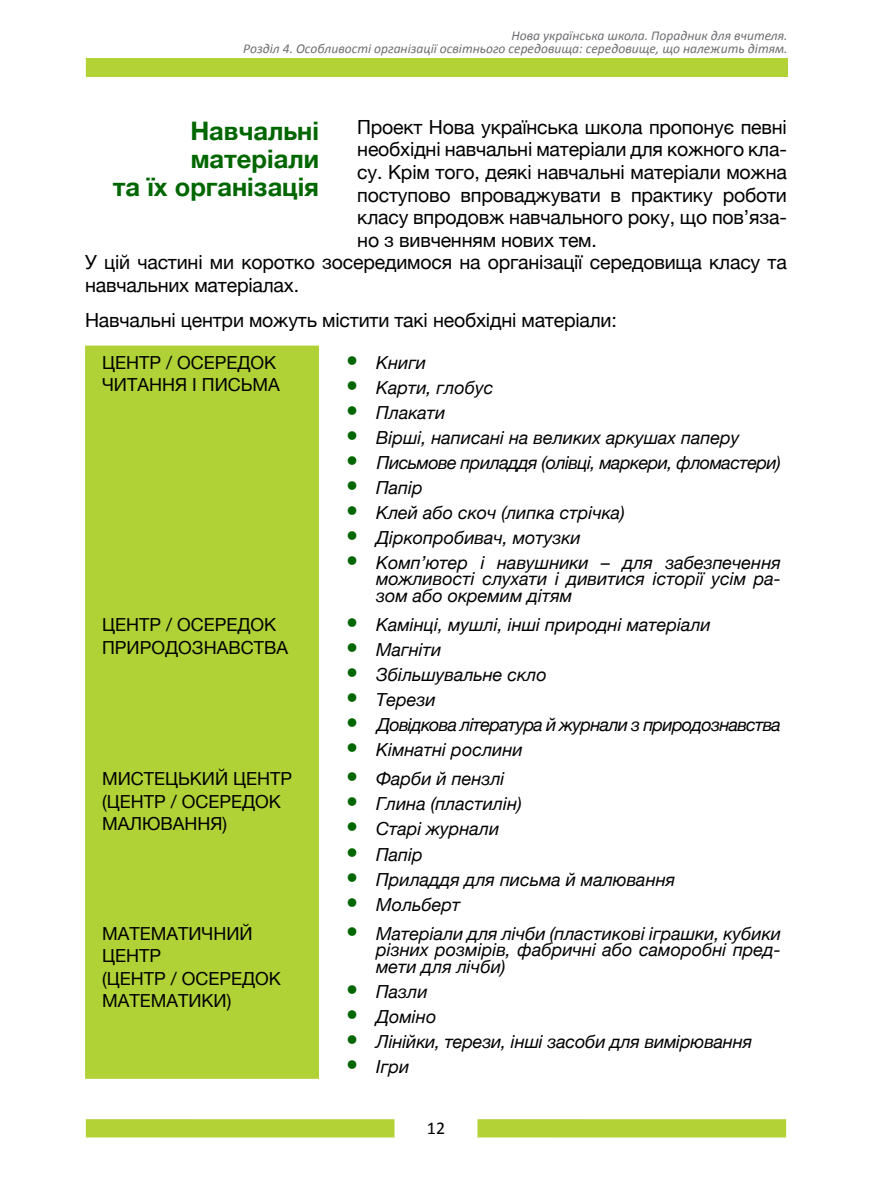
<style>
.page{position:relative;width:872px;height:1191px;background:#fff}
.page>*{position:absolute;margin:0;border:0;box-sizing:border-box;transform-origin:0 0}
.t1{font:700 25.5px/28px "Helvetica Neue";color:#060;text-align:right}
.t2{font:19.5px "Helvetica Neue";letter-spacing:-.01em;color:#000}
.t3{font:italic 18px/16.5px "Helvetica Neue";color:#000;text-align:justify}
.t4{font:18px/22.5px "Helvetica Neue";color:#000}
.t5{font:italic 18px "Helvetica Neue";letter-spacing:-.03em;color:#000}
.t6{font:italic 18px "Helvetica Neue";letter-spacing:-.04em;color:#000}
.t7{font:18px "Calibri";color:#000}
.t8{font:italic 13.5px/13.5px "Calibri";color:#6d6e71;text-align:right}
.s1{font-size:24px;color:#060}
</style>
<div class="page">
<div style="left:86px;top:58px;width:701px;height:18px;background:#b2d236"></div>
<div style="left:86px;top:1119px;width:308px;height:18px;background:#b2d236"></div>
<div style="left:477px;top:1119px;width:309px;height:18px;background:#b2d236"></div>
<div style="left:85px;top:345px;width:234px;height:733px;background:#b0d236"></div>
<p class="t8" style="left:243px;top:28px;width:546px">Нова українська школа. Порадник для вчителя.<br>Розділ 4. Особливості організації освітнього середовища: середовище, що належить дітям.</p>
<h1 class="t1" style="left:113px;top:115px;width:208px">Навчальні матеріали<br>та їх організація</h1>
<p class="t2" style="left:357px;top:110px;width:431px">Проект Нова українська школа пропонує певні</p>
<p class="t2" style="left:357px;top:133px;width:431px">необхідні навчальні матеріали для кожного кла-</p>
<p class="t2" style="left:357px;top:155px;width:431px">су. Крім того, деякі навчальні матеріали можна</p>
<p class="t2" style="left:357px;top:178px;width:431px">поступово впроваджувати в практику роботи</p>
<p class="t2" style="left:357px;top:200px;width:431px">класу впродовж навчального року, що пов’яза-</p>
<p class="t2" style="left:357px;top:223px;width:241px">но з вивченням нових тем.</p>
<p class="t2" style="left:85px;top:245px;width:703px">У цій частині ми коротко зосередимося на організації середовища класу та</p>
<p class="t2" style="left:85px;top:268px;width:216px">навчальних матеріалах.</p>
<p class="t2" style="left:85px;top:303px;width:533px">Навчальні центри можуть містити такі необхідні матеріали:</p>
<p class="t4" style="left:102px;top:350px;width:25px">Центр</p>
<p class="t4" style="left:166px;top:350px;width:112px">/ ОСЕРЕДОК</p>
<p class="t4" style="left:102px;top:372px;width:25px">читання</p>
<p class="t4" style="left:192px;top:372px;width:24px">і письма</p>
<p class="t3" style="left:346px;top:353px;width:81px"><span class="s1">•</span> Книги</p>
<p class="t3" style="left:346px;top:378px;width:149px"><span class="s1">•</span> Карти, глобус</p>
<p class="t3" style="left:346px;top:403px;width:100px"><span class="s1">•</span> Плакати</p>
<p class="t3" style="left:346px;top:428px;width:394px"><span class="s1">•</span> Вірші, написані на великих аркушах паперу</p>
<p class="t5" style="left:346px;top:447px;width:436px"><span class="s1">•</span> Письмове приладдя (олівці, маркери, фломастери)</p>
<p class="t3" style="left:346px;top:478px;width:78px"><span class="s1">•</span> Папір</p>
<p class="t3" style="left:346px;top:503px;width:280px"><span class="s1">•</span> Клей або скоч (липка стрічка)</p>
<p class="t3" style="left:346px;top:528px;width:236px"><span class="s1">•</span> Діркопробивач, мотузки</p>
<p class="t3" style="left:376px;top:553px;width:406px;text-indent:-30px"><span class="s1">•</span> Комп’ютер і навушники – для забезпечення можливості слухати і дивитися історії усім ра&shy;зом або окремим дітям</p>
<p class="t4" style="left:102px;top:612px;width:25px">Центр</p>
<p class="t4" style="left:166px;top:612px;width:112px">/ ОСЕРЕДОК</p>
<p class="t4" style="left:102px;top:634px;width:14px">природознавства</p>
<p class="t3" style="left:346px;top:615px;width:366px"><span class="s1">•</span> Камінці, мушлі, інші природні матеріали</p>
<p class="t3" style="left:346px;top:640px;width:96px"><span class="s1">•</span> Магніти</p>
<p class="t3" style="left:346px;top:665px;width:202px"><span class="s1">•</span> Збільшувальне скло</p>
<p class="t3" style="left:346px;top:690px;width:91px"><span class="s1">•</span> Терези</p>
<p class="t6" style="left:346px;top:710px;width:436px"><span class="s1">•</span> Довідкова література й журнали з природознавства</p>
<p class="t3" style="left:346px;top:740px;width:178px"><span class="s1">•</span> Кімнатні рослини</p>
<p class="t4" style="left:102px;top:766px;width:29px">Мистецьки</p>
<p class="t4" style="left:215px;top:766px;width:31px">й центр</p>
<p class="t4" style="left:102px;top:789px;width:18px">(центр</p>
<p class="t4" style="left:171px;top:789px;width:112px">/ ОСЕРЕДОК</p>
<p class="t4" style="left:102px;top:811px;width:14px">мал</p>
<p class="t4" style="left:142px;top:811px;width:32px">ювання</p>
<p class="t4" style="left:222px;top:811px;width:6px">)</p>
<p class="t3" style="left:346px;top:770px;width:160px"><span class="s1">•</span> Фарби й пензлі</p>
<p class="t3" style="left:346px;top:795px;width:177px"><span class="s1">•</span> Глина (пластилін)</p>
<p class="t3" style="left:346px;top:820px;width:154px"><span class="s1">•</span> Старі журнали</p>
<p class="t3" style="left:346px;top:845px;width:78px"><span class="s1">•</span> Папір</p>
<p class="t3" style="left:346px;top:870px;width:330px"><span class="s1">•</span> Приладдя для письма й малювання</p>
<p class="t3" style="left:346px;top:895px;width:116px"><span class="s1">•</span> Мольберт</p>
<p class="t4" style="left:102px;top:920px;width:29px">Математи</p>
<p class="t4" style="left:202px;top:920px;width:53px">чний</p>
<p class="t4" style="left:102px;top:943px;width:18px">центр (центр</p>
<p class="t4" style="left:171px;top:965px;width:112px">/ ОСЕРЕДОК</p>
<p class="t4" style="left:102px;top:988px;width:14px">математики</p>
<p class="t4" style="left:227px;top:988px;width:6px">)</p>
<p class="t3" style="left:376px;top:924px;width:406px;text-indent:-30px"><span class="s1">•</span> Матеріали для лічби (пластикові іграшки, кубики різних розмірів, фабричні або саморобні пред&shy;мети для лічби)</p>
<p class="t3" style="left:346px;top:982px;width:83px"><span class="s1">•</span> Пазли</p>
<p class="t3" style="left:346px;top:1007px;width:92px"><span class="s1">•</span> Доміно</p>
<p class="t3" style="left:346px;top:1032px;width:407px"><span class="s1">•</span> Лінійки, терези, інші засоби для вимірювання</p>
<p class="t3" style="left:346px;top:1057px;width:64px"><span class="s1">•</span> Ігри</p>
<p class="t7" style="left:427px;top:1117px;width:20px">12</p>
</div>
